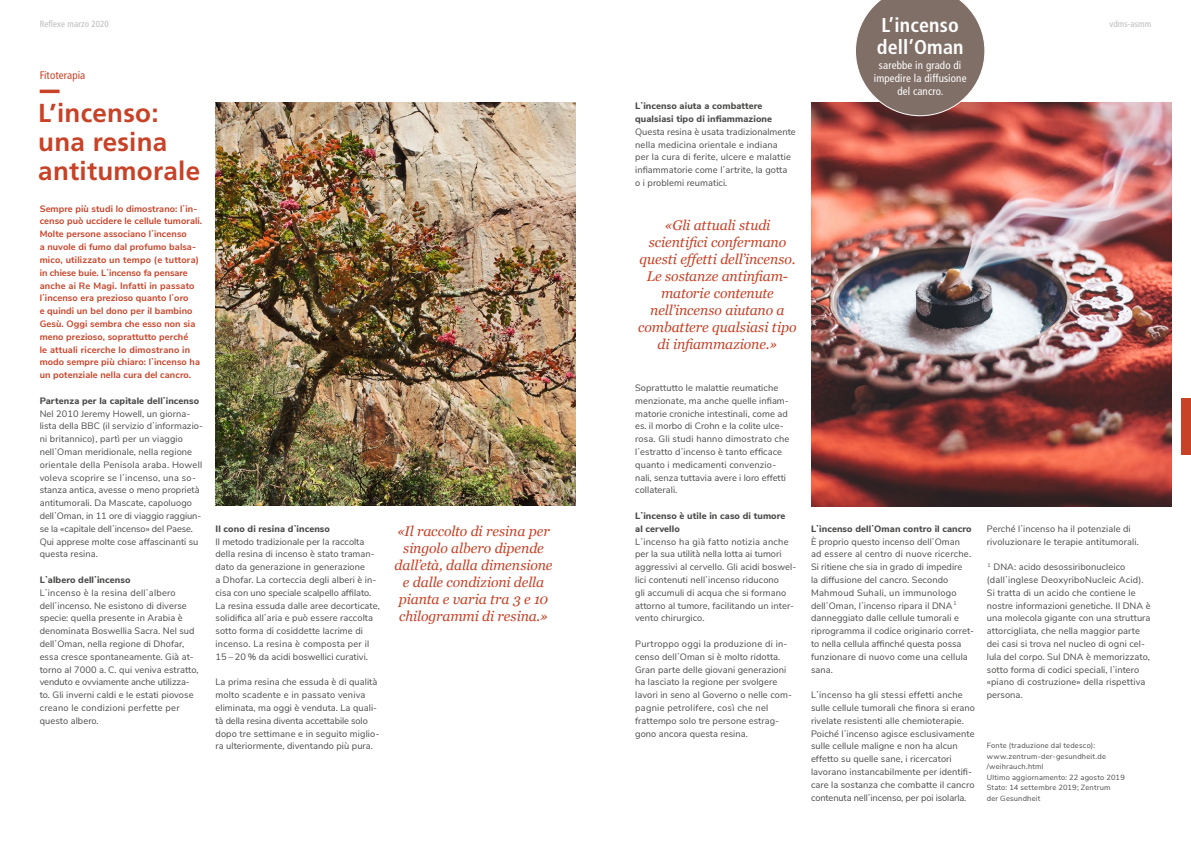
<style>
.page{position:relative;width:1191px;height:842px;background:#fff}
.page>*{position:absolute;margin:0;border:0;box-sizing:border-box;transform-origin:0 0}
.t1{font:700 26px/29px "Frutiger";letter-spacing:.01em;color:#c74227}
.t2{font:700 condensed 20px/22px "Frutiger LT Std";letter-spacing:.01em;color:#fff}
.t3{font:italic 14px/17px "Georgia";letter-spacing:-.01em;color:#c74227;text-align:center}
.t4{font:condensed 11px/13px "Frutiger LT Std";letter-spacing:.01em;color:#fff;text-align:center}
.t5{font:condensed 11px "Frutiger LT Std";letter-spacing:.01em;color:#c74227}
.t6{font:9.2px/12.8px "Nunito Sans";letter-spacing:.01em;color:#4a4a49}
.t7{font:700 9.2px/12.8px "Nunito Sans";letter-spacing:.01em;color:#c74227}
.t8{font:800 9.2px/12.8px "Nunito Sans";letter-spacing:.01em;color:#4a4a49}
.t9{font:condensed 9px "Frutiger LT Std";letter-spacing:.01em;color:#bcbcbc}
.t10{font:7.5px/10.5px "Nunito Sans";letter-spacing:.025em;color:#4a4a49}
</style>
<div class="page">
<img style="left:215px;top:102px;width:360px;height:403px">
<img style="left:811px;top:102px;width:360px;height:404px">
<div style="left:1181px;top:398px;width:10px;height:57px;background:#c74227"></div>
<hr style="left:40px;top:90px;width:20px;height:3px;background:#c74227">
<svg style="left:855px;top:0;width:130px;height:116px;background:#907c76"></svg>
<h2 class="t2" style="left:876px;top:14px;width:88px">L’incenso dell’Oman</h2>
<p class="t4" style="left:873px;top:59px;width:94px">sarebbe in grado di impedire la diffusione del cancro.</p>
<p class="t9" style="left:40px;top:18px;width:71px">Reflexe marzo 2020</p>
<p class="t9" style="left:1109px;top:18px;width:43px">vdms-asmm</p>
<p class="t5" style="left:40px;top:69px;width:47px">Fitoterapia</p>
<h1 class="t1" style="left:38px;top:98px;width:163px">L’incenso: una resina antitumorale</h1>
<p class="t7" style="left:40px;top:202px;width:164px">Sempre più studi lo dimostrano: lʼin&shy;censo può uccidere le cellule tumorali.<br>Molte persone associano lʼincenso<br>a nuvole di fumo dal profumo balsa&shy;mico, utilizzato un tempo (e tuttora) in chiese buie. Lʼincenso fa pensare anche ai Re Magi. Infatti in passato lʼincenso era prezioso quanto lʼoro<br>e quindi un bel dono per il bambino Gesù. Oggi sembra che esso non sia meno prezioso, soprattutto perché<br>le attuali ricerche lo dimostrano in modo sempre più chiaro: lʼincenso ha un potenziale nella cura del cancro.</p>
<p class="t8" style="left:40px;top:394px;width:161px">Partenza per la capitale dellʼincenso</p>
<p class="t6" style="left:40px;top:406px;width:165px">Nel 2010 Jeremy Howell, un giorna&shy;lista della BBC (il servizio dʼinformazio&shy;ni britannico), partì per un viaggio nellʼOman meridionale, nella regione orientale della Penisola araba. Howell voleva scoprire se lʼincenso, una so&shy;stanza antica, avesse o meno proprietà antitumorali. Da Mascate, capoluogo dellʼOman, in 11 ore di viaggio raggiun&shy;se la «capitale dellʼincenso» del Paese.<br>Qui apprese molte cose affascinanti su questa resina.</p>
<p class="t8" style="left:40px;top:573px;width:92px">Lʼalbero dellʼincenso</p>
<p class="t6" style="left:40px;top:586px;width:160px">Lʼincenso è la resina dellʼalbero dellʼincenso. Ne esistono di diverse specie: quella presente in Arabia è denominata Boswellia Sacra. Nel sud dellʼOman, nella regione di Dhofar, essa cresce spontaneamente. Già at&shy;torno al 7000 a. C. qui veniva estratto, venduto e ovviamente anche utilizza&shy;to. Gli inverni caldi e le estati piovose creano le condizioni perfette per questo albero.</p>
<p class="t8" style="left:215px;top:522px;width:116px">Il cono di resina dʼincenso</p>
<p class="t6" style="left:215px;top:534px;width:166px">Il metodo tradizionale per la raccolta della resina di incenso è stato traman&shy;dato da generazione in generazione<br>a Dhofar. La corteccia degli alberi è in&shy;cisa con uno speciale scalpello affilato.<br>La resina essuda dalle aree decorticate, solidifica allʼaria e può essere raccolta sotto forma di cosiddette lacrime di incenso. La resina è composta per il 15 – 20 % da acidi boswellici curativi.</p>
<p class="t6" style="left:215px;top:675px;width:166px">La prima resina che essuda è di qualità molto scadente e in passato veniva eliminata, ma oggi è venduta. La quali&shy;tà della resina diventa accettabile solo dopo tre settimane e in seguito miglio&shy;ra ulteriormente, diventando più pura.</p>
<h3 class="t3" style="left:395px;top:522px;width:159px">«Il raccolto di resina per singolo albero dipende dallʼetà, dalla dimensione e dalle condizioni della pianta e varia tra 3 e 10 chilogrammi di resina.»</h3>
<p class="t8" style="left:635px;top:99px;width:138px">Lʼincenso aiuta a combattere qualsiasi tipo di infiammazione</p>
<p class="t6" style="left:635px;top:125px;width:162px">Questa resina è usata tradizionalmente nella medicina orientale e indiana<br>per la cura di ferite, ulcere e malattie infiammatorie come lʼartrite, la gotta<br>o i problemi reumatici.</p>
<h3 class="t3" style="left:638px;top:216px;width:160px">«Gli attuali studi scientifici confermano questi effetti dellʼincenso.<br>Le sostanze antinfiam&shy;matorie contenute nellʼincenso aiutano a combattere qualsiasi tipo di infiammazione.»</h3>
<p class="t6" style="left:635px;top:381px;width:156px">Soprattutto le malattie reumatiche menzionate, ma anche quelle infiam&shy;matorie croniche intestinali, come ad es. il morbo di Crohn e la colite ulce&shy;rosa. Gli studi hanno dimostrato che lʼestratto dʼincenso è tanto efficace quanto i medicamenti convenzio&shy;nali, senza tuttavia avere i loro effetti collaterali.</p>
<p class="t8" style="left:635px;top:509px;width:152px">Lʼincenso è utile in caso di tumore al cervello</p>
<p class="t6" style="left:635px;top:534px;width:163px">Lʼincenso ha già fatto notizia anche per la sua utilità nella lotta ai tumori aggressivi al cervello. Gli acidi boswel&shy;lici contenuti nellʼincenso riducono<br>gli accumuli di acqua che si formano attorno al tumore, facilitando un inter&shy;vento chirurgico.</p>
<p class="t6" style="left:635px;top:637px;width:158px">Purtroppo oggi la produzione di in&shy;censo dellʼOman si è molto ridotta.<br>Gran parte delle giovani generazioni ha lasciato la regione per svolgere lavori in seno al Governo o nelle com&shy;pagnie petrolifere, così che nel frattempo solo tre persone estrag&shy;gono ancora questa resina.</p>
<p class="t8" style="left:811px;top:522px;width:162px">Lʼincenso dellʼOman contro il cancro</p>
<p class="t6" style="left:811px;top:534px;width:165px">È proprio questo incenso dellʼOman<br>ad essere al centro di nuove ricerche.<br>Si ritiene che sia in grado di impedire<br>la diffusione del cancro. Secondo Mahmoud Suhali, un immunologo dellʼOman, lʼincenso ripara il DNA <sup>1 </sup>danneggiato dalle cellule tumorali e riprogramma il codice originario corret&shy;to nella cellula affinché questa possa funzionare di nuovo come una cellula sana.</p>
<p class="t6" style="left:811px;top:688px;width:165px">Lʼincenso ha gli stessi effetti anche sulle cellule tumorali che finora si erano rivelate resistenti alle chemioterapie.<br>Poiché lʼincenso agisce esclusivamente sulle cellule maligne e non ha alcun effetto su quelle sane, i ricercatori lavorano instancabilmente per identifi&shy;care la sostanza che combatte il cancro contenuta nellʼincenso, per poi isolarla.</p>
<p class="t6" style="left:986px;top:522px;width:153px">Perché lʼincenso ha il potenziale di rivoluzionare le terapie antitumorali.</p>
<p class="t6" style="left:986px;top:560px;width:165px"><sup>1</sup> DNA: acido desossiribonucleico (dallʼinglese DeoxyriboNucleic Acid).<br>Si tratta di un acido che contiene le nostre informazioni genetiche. Il DNA è una molecola gigante con una struttura attorcigliata, che nella maggior parte dei casi si trova nel nucleo di ogni cel&shy;lula del corpo. Sul DNA è memorizzato, sotto forma di codici speciali, lʼintero «piano di costruzione» della rispettiva persona.</p>
<p class="t10" style="left:986px;top:740px;width:139px">Fonte (traduzione dal tedesco): www.zentrum-der-gesundheit.de /weihrauch.html<br>Ultimo aggiornamento: 22 agosto 2019<br>Stato: 14 settembre 2019; Zentrum<br>der Gesundheit</p>
</div>
